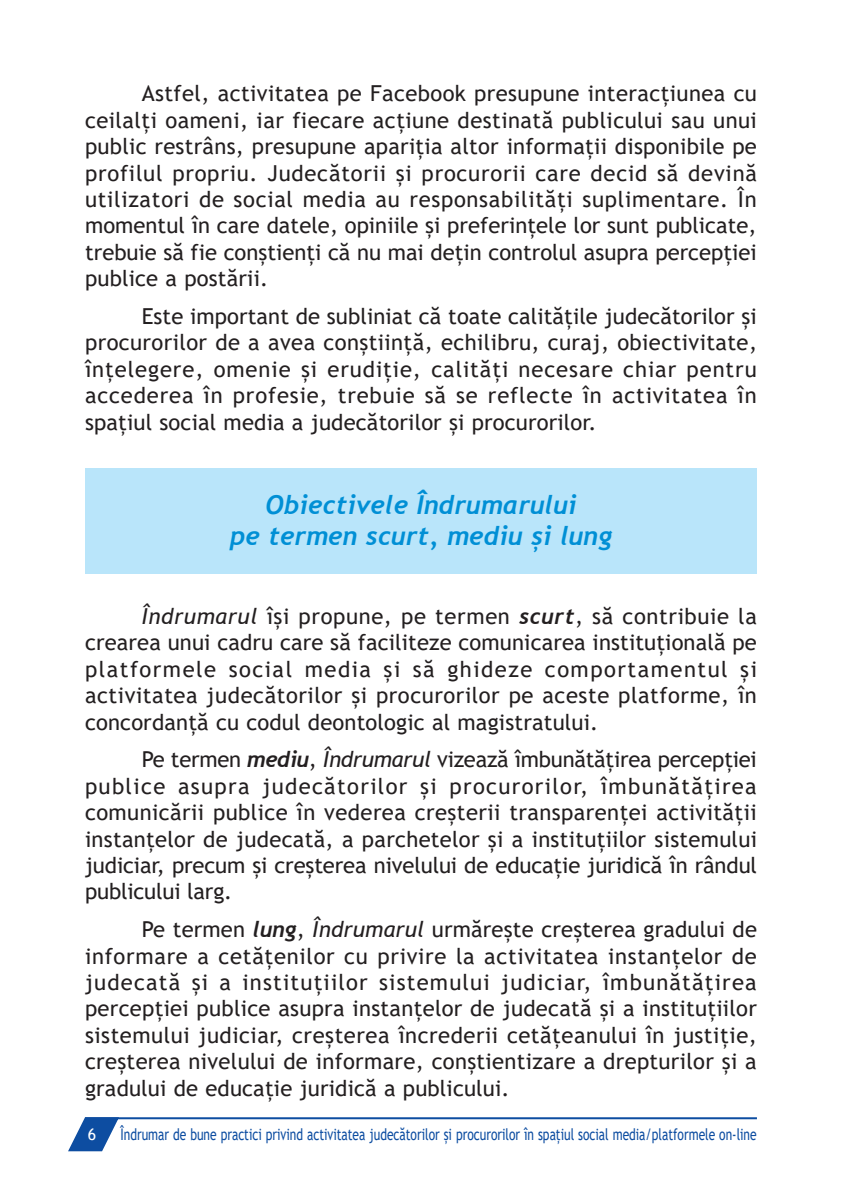
<style>
.page{position:relative;width:842px;height:1191px;background:#fff}
.page>*{position:absolute;margin:0;border:0;box-sizing:border-box;transform-origin:0 0}
.t1{font:italic 700 26px/31.2px "Trebuchet";letter-spacing:.005em;color:#008fd5;text-align:center}
.t2{font:22px/26.4px "Trebuchet MS";letter-spacing:.01em;color:#231f20;text-align:justify}
.t3{font:16px "Trebuchet MS";color:#0d4da1;scale:.75 1}
.t4{font:16px "Trebuchet MS";color:#fff}
.s1{font-style:italic}
.s2{font-family:"Trebuchet";font-weight:700;font-style:italic}
</style>
<div class="page">
<div style="left:85px;top:468px;width:672px;height:106px;background:#b9e5fa"></div>
<svg style="left:68px;top:1117px;width:53px;height:35px"></svg>
<hr style="left:85px;top:1117px;width:672px;height:2px;background:#0d4da1">
<p class="t2" style="left:85px;top:80px;width:673px;text-indent:57px">Astfel, activitatea pe Facebook presupune interacţiunea cu ceilalţi oameni, iar fiecare acţiune destinată publicului sau unui public restrâns, presupune apariţia altor informaţii disponibile pe profilul propriu. Judecătorii și procurorii care decid să devină utilizatori de social media au responsabilități suplimentare. În momentul în care datele, opiniile și preferințele lor sunt publicate, trebuie să fie conștienți că nu mai dețin controlul asupra percepției publice a postării.</p>
<p class="t2" style="left:85px;top:303px;width:673px;text-indent:57px">Este important de subliniat că toate calităţile judecătorilor şi procurorilor de a avea conştiinţă, echilibru, curaj, obiectivitate, înţelegere, omenie şi erudiţie, calităţi necesare chiar pentru accederea în profesie, trebuie să se reflecte în activitatea în spaţiul social media a judecătorilor şi procurorilor.</p>
<p class="t1" style="left:230px;top:489px;width:384px">Obiectivele Îndrumarului<br>pe termen scurt, mediu și lung</p>
<p class="t2" style="left:85px;top:603px;width:673px;text-indent:57px"><span class="s1">Îndrumarul</span> își propune, pe termen <span class="s2">scurt</span>, să contribuie la crearea unui cadru care să faciliteze comunicarea instituțională pe platformele social media şi să ghideze comportamentul și activitatea judecătorilor şi procurorilor pe aceste platforme, în concordanță cu codul deontologic al magistratului.</p>
<p class="t2" style="left:85px;top:746px;width:673px;text-indent:57px">Pe termen <span class="s2">mediu</span>, <span class="s1">Îndrumarul</span> vizează îmbunătățirea percepţiei publice asupra judecătorilor şi procurorilor, îmbunătățirea comunicării publice în vederea creșterii transparenței activității instanţelor de judecată, a parchetelor şi a instituţiilor sistemului judiciar, precum şi creșterea nivelului de educație juridică în rândul publicului larg.</p>
<p class="t2" style="left:85px;top:916px;width:673px;text-indent:57px">Pe termen <span class="s2">lung</span>, <span class="s1">Îndrumarul</span> urmărește creșterea gradului de informare a cetățenilor cu privire la activitatea instanţelor de judecată şi a instituţiilor sistemului judiciar, îmbunătățirea percepției publice asupra instanţelor de judecată şi a instituţiilor sistemului judiciar, creșterea încrederii cetățeanului în justiţie, creșterea nivelului de informare, conștientizare a drepturilor și a gradului de educație juridică a publicului.</p>
<p class="t4" style="left:88px;top:1124px;width:10px">6</p>
<p class="t3" style="left:120px;top:1124px;width:850px">Îndrumar de bune practici privind activitatea judecătorilor și procurorilor în spațiul social media/platformele on-line</p>
</div>
